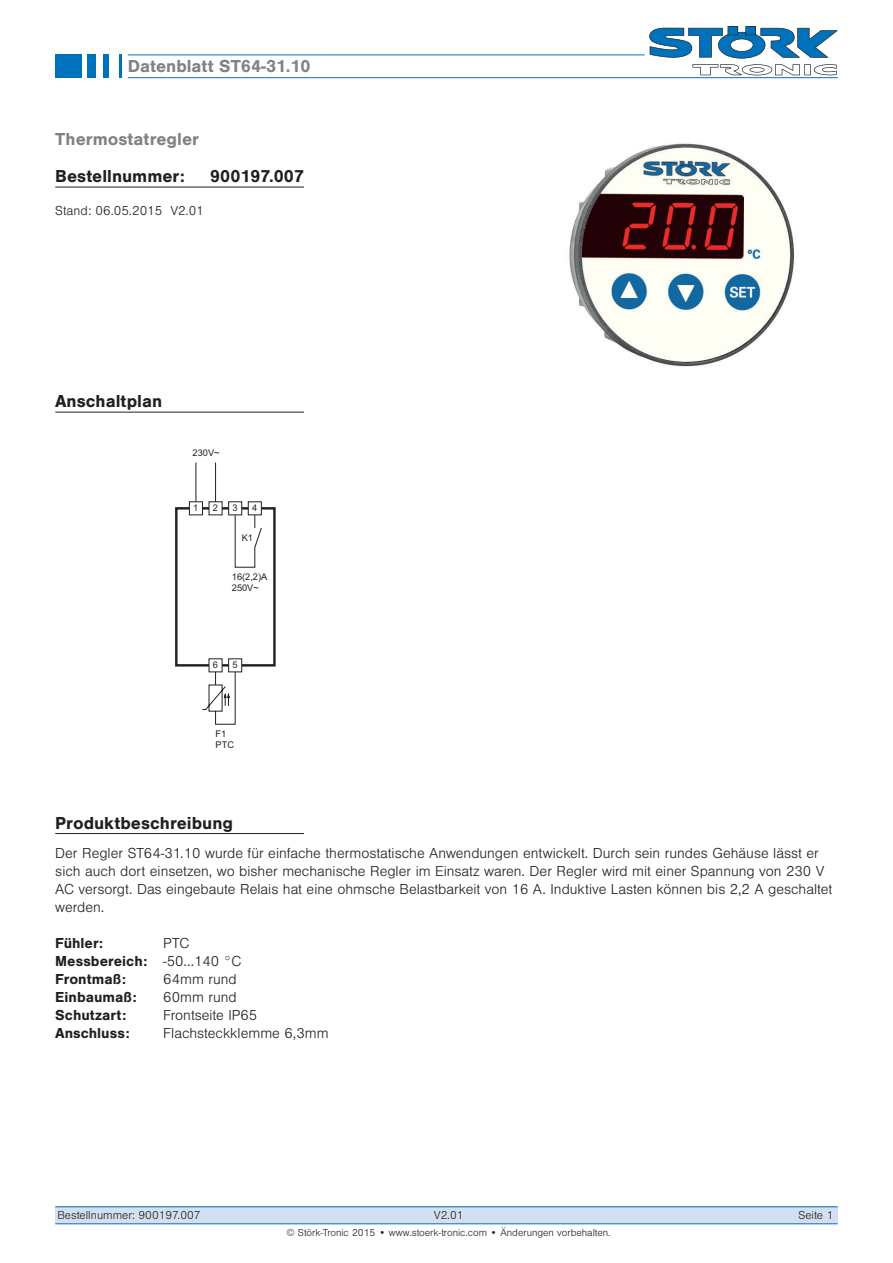
<style>
.page{position:relative;width:893px;height:1263px;background:#fff}
.page>*{position:absolute;margin:0;border:0;box-sizing:border-box;transform-origin:0 0}
.t1{font:700 18px "Nimbus San";color:#231f20}
.t2{font:700 18px "Nimbus San";color:#808285}
.t3{font:300 15px/18px "Nimbus San";color:#231f20}
.t4{font:700 15px/18px "Nimbus San";color:#231f20}
.t5{font:300 13.5px "Nimbus San";color:#231f20}
.t6{font:300 12px "Nimbus San";color:#231f20}
.t7{font:300 10.5px "Nimbus San";color:#231f20}
.t8{font:9.3px/11.1px "Arial";color:#231f20}
.s1{font-weight:300}
</style>
<div class="page">
<div style="left:55px;top:1207px;width:783px;height:17px;background:#d4e0f1"></div>
<svg style="left:649px;top:26px;width:189px;height:49px"></svg>
<hr style="left:128px;top:77px;width:710px;height:1px;background:#0072bc">
<hr style="left:128px;top:55px;width:517px;height:1px;background:#0072bc">
<hr style="left:55px;top:1223px;width:783px;height:1px;background:#0072bc">
<hr style="left:55px;top:1206px;width:783px;height:1px;background:#0072bc">
<div style="left:55px;top:55px;width:27px;height:23px;background:#0072bc"></div>
<div style="left:87px;top:55px;width:8px;height:23px;background:#0072bc"></div>
<div style="left:103px;top:55px;width:6px;height:23px;background:#0072bc"></div>
<hr style="left:120px;top:55px;width:2px;height:23px;background:#0072bc">
<div style="left:175px;top:507px;width:101px;height:159px;border:2px solid #231f20"></div>
<div style="left:189px;top:501px;width:14px;height:14px;background:#fff;border:1px solid #231f20"></div>
<svg style="left:209px;top:501px;width:14px;height:14px"></svg>
<div style="left:228px;top:501px;width:14px;height:14px;background:#fff;border:1px solid #231f20"></div>
<div style="left:248px;top:501px;width:14px;height:14px;background:#fff;border:1px solid #231f20"></div>
<hr style="left:195px;top:462px;width:1px;height:40px;background:#231f20">
<hr style="left:215px;top:462px;width:1px;height:40px;background:#231f20">
<svg style="left:202px;top:514px;width:60px;height:211px"></svg>
<hr style="left:55px;top:187px;width:249px;height:1px;background:#231f20">
<hr style="left:55px;top:833px;width:249px;height:1px;background:#231f20">
<hr style="left:55px;top:412px;width:249px;height:1px;background:#231f20">
<img style="left:569px;top:143px;width:225px;height:224px">
<p class="t2" style="left:128px;top:56px;width:184px">Datenblatt ST64-31.10</p>
<p class="t2" style="left:55px;top:129px;width:145px">Thermostatregler</p>
<p class="t1" style="left:55px;top:166px;width:131px">Bestellnummer:</p>
<p class="t1" style="left:210px;top:166px;width:95px">900197.007</p>
<p class="t5" style="left:55px;top:203px;width:150px">Stand: 06.05.2015 V2.01</p>
<p class="t1" style="left:55px;top:391px;width:108px">Anschaltplan</p>
<p class="t8" style="left:193px;top:447px;width:28px">230V~</p>
<p class="t8" style="left:193px;top:503px;width:7px">1</p>
<p class="t8" style="left:213px;top:503px;width:7px">2</p>
<p class="t8" style="left:232px;top:503px;width:7px">3</p>
<p class="t8" style="left:252px;top:503px;width:7px">4</p>
<p class="t8" style="left:242px;top:532px;width:13px">K1</p>
<p class="t8" style="left:232px;top:572px;width:37px">16(2,2)A<br>250V~</p>
<p class="t8" style="left:213px;top:660px;width:7px">6</p>
<p class="t8" style="left:233px;top:660px;width:7px">5</p>
<p class="t8" style="left:216px;top:729px;width:20px">F1<br>PTC</p>
<p class="t1" style="left:55px;top:813px;width:179px">Produktbeschreibung</p>
<p class="t3" style="left:55px;top:845px;width:778px">Der Regler ST64-31.10 wurde für einfache thermostatische Anwendungen entwickelt. Durch sein rundes Gehäuse lässt er sich auch dort einsetzen, wo bisher mechanische Regler im Einsatz waren. Der Regler wird mit einer Spannung von 230 V AC versorgt. Das eingebaute Relais hat eine ohmsche Belastbarkeit von 16 A. Induktive Lasten können bis 2,2 A geschaltet werden.</p>
<p class="t4" style="left:55px;top:934px;width:49px">Fühler:</p>
<p class="t4" style="left:55px;top:934px;width:188px;text-indent:108px"><span class="s1">PTC<br></span>Messbereich: <span class="s1">-50...140 °C<br></span>Frontmaß:</p>
<p class="t3" style="left:163px;top:971px;width:75px">64mm rund</p>
<p class="t4" style="left:55px;top:988px;width:83px">Einbaumaß:</p>
<p class="t3" style="left:163px;top:989px;width:75px">60mm rund</p>
<p class="t4" style="left:55px;top:1006px;width:73px">Schutzart:</p>
<p class="t3" style="left:163px;top:1007px;width:96px">Frontseite IP65</p>
<p class="t4" style="left:55px;top:1024px;width:76px">Anschluss:</p>
<p class="t3" style="left:163px;top:1025px;width:167px">Flachsteckklemme 6,3mm</p>
<p class="t6" style="left:57px;top:1209px;width:145px">Bestellnummer: 900197.007</p>
<p class="t6" style="left:434px;top:1209px;width:31px">V2.01</p>
<p class="t6" style="left:798px;top:1209px;width:37px">Seite 1</p>
<p class="t7" style="left:287px;top:1227px;width:326px">© Störk-Tronic 2015 • www.stoerk-tronic.com • Änderungen vorbehalten.</p>
</div>
